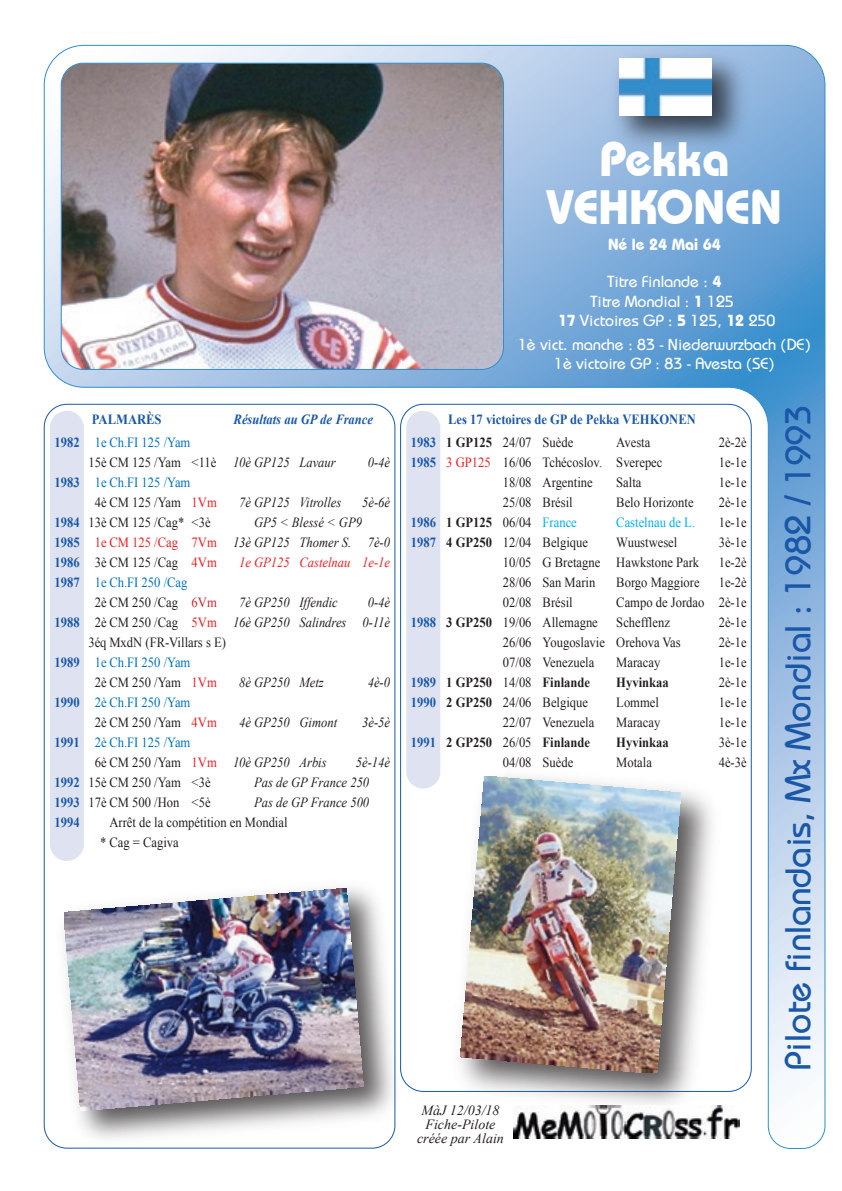
<style>
.page{position:relative;width:842px;height:1191px;background:#fff}
.page>*{position:absolute;margin:0;border:0;box-sizing:border-box;transform-origin:0 0}
.t1{font:700 48px/48px "Bauhaus IT Cby BT";color:#fff;text-align:center}
.t2{font:36px "Bauhaus";color:#1a58a7}
.t3{font:16px/19.2px "Bauhaus";color:#fff;text-align:center}
.t4{font:700 16px "Bauhaus IT Cby BT";color:#fff}
.t5{font:14px/20px "Times New Roman";color:#231f20;scale:.9 1}
.t6{font:italic 14px/20px "Times New Roman";color:#231f20;scale:.9 1}
.t7{font:14px/20px "Times New Roman";color:#0072bc;scale:.9 1}
.t8{font:700 14px/20px "Times New Roman";color:#1a58a7;scale:.9 1}
.t9{font:700 14px "Times New Roman";color:#231f20;scale:.9 1}
.t10{font:italic 14px/14px "Times New Roman";color:#231f20;text-align:center}
.t11{font:italic 700 14px "Times New Roman";color:#1a58a7;scale:.9 1}
.t12{font:italic 14px "Times New Roman";color:#ee1d23;scale:.9 1}
.t13{font:14px "Times New Roman";color:#00aeef;scale:.9 1}
.s1{font-family:"Bauhaus IT Cby BT";font-weight:700}
.s2{color:#0072bc}
.s3{font-style:italic}
.s4{font-weight:700}
.s5{color:#ee1d23}
.s6{font-weight:400}
.s7{font-weight:400;color:#00aeef}
.s8{color:#231f20}
.s9{font-style:normal;color:#ee1d23}
.s10{font-style:normal}
.s11{color:#d1232a}
.s12{font-style:italic;color:#231f20}
</style>
<div class="page">
<img style="left:44px;top:45px;width:781px;height:1103px">
<div style="left:406px;top:411px;width:34px;height:377px;background:#dee2f1"></div>
<img style="left:601px;top:44px;width:156px;height:116px">
<img style="left:619px;top:59px;width:93px;height:56px">
<h1 class="t1" style="left:547px;top:135px;width:237px">Pekka<br>VEHKONEN</h1>
<p class="t4" style="left:608px;top:234px;width:114px">Né le 24 Mai 64</p>
<p class="t3" style="left:558px;top:272px;width:219px">Titre Finlande : <span class="s1">4<br></span>Titre Mondial : <span class="s1">1</span> 125<br><span class="s1">17</span> Victoires GP : <span class="s1">5</span> 125, <span class="s1">12</span> 250</p>
<p class="t3" style="left:518px;top:334px;width:294px">1è vict. manche : 83 - Niederwurzbach (DE)<br>1è victoire GP : 83 - Avesta (SE)</p>
<p class="t8" style="left:55px;top:432px;width:29px">1982</p>
<p class="t8" style="left:55px;top:472px;width:29px">1983</p>
<p class="t8" style="left:55px;top:512px;width:29px;text-align:justify">1984<br>1985<br>1986<br>1987</p>
<p class="t8" style="left:55px;top:612px;width:29px">1988</p>
<p class="t8" style="left:55px;top:652px;width:29px">1989</p>
<p class="t8" style="left:55px;top:692px;width:29px">1990</p>
<p class="t8" style="left:55px;top:732px;width:29px">1991</p>
<p class="t8" style="left:55px;top:772px;width:29px;text-align:justify">1992<br>1993<br>1994</p>
<p class="t8" style="left:92px;top:409px;width:79px">PALMARÈS</p>
<p class="t11" style="left:234px;top:409px;width:157px">Résultats au GP de France</p>
<p class="t8" style="left:448px;top:409px;width:277px">Les 17 victoires de GP de Pekka VEHKONEN</p>
<h2 class="t2" style="left:776px;top:1070px;width:667px;rotate:-90deg">Pilote finlandais, Mx Mondial : 1982 / 1993</h2>
<p class="t5" style="left:88px;top:432px;width:276px;text-indent:6px"><span class="s2">1e Ch.FI 125 /Yam<br></span>15è CM 125 /Yam &lt;11è <span class="s3">10è GP125 Lavaur</span></p>
<p class="t5" style="left:446px;top:432px;width:143px"><span class="s4">1 GP125</span> 24/07 Suède</p>
<p class="t5" style="left:616px;top:432px;width:39px">Avesta</p>
<p class="t5" style="left:719px;top:432px;width:33px">2è-2è</p>
<p class="t5" style="left:446px;top:452px;width:242px"><span class="s5">3 GP125</span> 16/06 Tchécoslov. Sverepec</p>
<p class="t5" style="left:719px;top:452px;width:33px">1e-1e</p>
<p class="t5" style="left:503px;top:472px;width:101px">18/08 Argentine</p>
<p class="t5" style="left:616px;top:472px;width:29px">Salta</p>
<p class="t5" style="left:719px;top:472px;width:33px">1e-1e</p>
<p class="t5" style="left:503px;top:492px;width:79px">25/08 Brésil</p>
<p class="t5" style="left:616px;top:492px;width:87px">Belo Horizonte</p>
<p class="t5" style="left:719px;top:492px;width:33px">2è-1e</p>
<p class="t9" style="left:446px;top:513px;width:147px">1 GP125 <span class="s6">06/04</span> <span class="s7">France</span></p>
<p class="t13" style="left:616px;top:513px;width:89px">Castelnau de L.</p>
<p class="t5" style="left:719px;top:512px;width:33px">1e-1e</p>
<p class="t5" style="left:446px;top:532px;width:159px"><span class="s4">4 GP250</span> 12/04 Belgique</p>
<p class="t5" style="left:616px;top:532px;width:69px">Wuustwesel</p>
<p class="t5" style="left:719px;top:532px;width:33px">3è-1e</p>
<p class="t5" style="left:503px;top:552px;width:220px">10/05 G Bretagne Hawkstone Park</p>
<p class="t5" style="left:719px;top:552px;width:33px">1e-2è</p>
<p class="t5" style="left:503px;top:572px;width:104px">28/06 San Marin</p>
<p class="t5" style="left:616px;top:572px;width:94px">Borgo Maggiore</p>
<p class="t5" style="left:719px;top:572px;width:33px">1e-2è</p>
<p class="t5" style="left:503px;top:592px;width:79px">02/08 Brésil</p>
<p class="t5" style="left:616px;top:592px;width:146px">Campo de Jordao 2è-1e</p>
<p class="t5" style="left:446px;top:612px;width:170px"><span class="s4">3 GP250</span> 19/06 Allemagne</p>
<p class="t5" style="left:616px;top:612px;width:61px">Schefflenz</p>
<p class="t5" style="left:719px;top:612px;width:33px">2è-1e</p>
<p class="t5" style="left:503px;top:632px;width:199px">26/06 Yougoslavie Orehova Vas</p>
<p class="t5" style="left:719px;top:632px;width:33px">2è-1e</p>
<p class="t5" style="left:503px;top:652px;width:103px">07/08 Venezuela</p>
<p class="t5" style="left:616px;top:652px;width:50px">Maracay</p>
<p class="t5" style="left:719px;top:652px;width:33px">1e-1e</p>
<p class="t9" style="left:446px;top:673px;width:161px">1 GP250 <span class="s6">14/08</span> Finlande</p>
<p class="t9" style="left:616px;top:673px;width:60px">Hyvinkaa</p>
<p class="t5" style="left:719px;top:672px;width:33px">2è-1e</p>
<p class="t5" style="left:446px;top:692px;width:159px"><span class="s4">2 GP250</span> 24/06 Belgique</p>
<p class="t5" style="left:616px;top:692px;width:49px">Lommel</p>
<p class="t5" style="left:719px;top:692px;width:33px">1e-1e</p>
<p class="t5" style="left:503px;top:712px;width:103px">22/07 Venezuela</p>
<p class="t5" style="left:616px;top:712px;width:50px">Maracay</p>
<p class="t5" style="left:719px;top:712px;width:33px">1e-1e</p>
<p class="t9" style="left:446px;top:733px;width:161px">2 GP250 <span class="s6">26/05</span> Finlande</p>
<p class="t9" style="left:616px;top:733px;width:60px">Hyvinkaa</p>
<p class="t5" style="left:719px;top:732px;width:33px">3è-1e</p>
<p class="t5" style="left:503px;top:752px;width:80px">04/08 Suède</p>
<p class="t5" style="left:616px;top:752px;width:41px">Motala</p>
<p class="t5" style="left:719px;top:752px;width:33px">4è-3è</p>
<p class="t8" style="left:411px;top:432px;width:29px">1983<br>1985</p>
<p class="t6" style="left:368px;top:452px;width:26px">0-4è</p>
<p class="t7" style="left:95px;top:472px;width:137px">1e Ch.FI 125 /Yam<br><span class="s8">4è CM 125 /Yam</span> <span class="s5">1Vm</span></p>
<p class="t6" style="left:239px;top:492px;width:115px">7è GP125 Vitrolles</p>
<p class="t6" style="left:362px;top:492px;width:33px">5è-6è</p>
<p class="t5" style="left:88px;top:512px;width:137px">13è CM 125 /Cag* &lt;3è</p>
<p class="t6" style="left:95px;top:512px;width:330px;text-indent:159px">GP5 &lt; Blessé &lt; GP9<br><span class="s9">1e CM 125 /Cag 7Vm</span> 13è GP125 Thomer S. 7è-0<br><span class="s10">3è CM 125 /Cag</span> <span class="s9">4Vm</span></p>
<p class="t8" style="left:411px;top:512px;width:29px">1986<br>1987</p>
<p class="t12" style="left:239px;top:552px;width:169px">1e GP125 Castelnau 1e-1e</p>
<p class="t7" style="left:95px;top:572px;width:137px">1e Ch.FI 250 /Cag<br><span class="s8">2è CM 250 /Cag</span> <span class="s11">6Vm</span></p>
<p class="t6" style="left:239px;top:592px;width:111px">7è GP250 Iffendic</p>
<p class="t6" style="left:368px;top:592px;width:26px">0-4è</p>
<p class="t6" style="left:95px;top:612px;width:330px"><span class="s10">2è CM 250 /Cag</span> <span class="s9">5Vm</span> 16è GP250 Salindres 0-11è</p>
<p class="t5" style="left:88px;top:632px;width:154px">3éq MxdN (FR-Villars s E)</p>
<p class="t7" style="left:95px;top:652px;width:137px">1e Ch.FI 250 /Yam<br><span class="s8">2è CM 250 /Yam</span> <span class="s5">1Vm</span></p>
<p class="t8" style="left:411px;top:612px;width:29px">1988</p>
<p class="t6" style="left:239px;top:672px;width:95px">8è GP250 Metz</p>
<p class="t6" style="left:368px;top:672px;width:26px">4è-0</p>
<p class="t8" style="left:411px;top:672px;width:29px">1989<br>1990</p>
<p class="t8" style="left:411px;top:732px;width:29px">1991</p>
<p class="t7" style="left:95px;top:692px;width:137px">2è Ch.FI 250 /Yam<br><span class="s8">2è CM 250 /Yam</span> <span class="s5">4Vm</span></p>
<p class="t6" style="left:239px;top:712px;width:110px">4è GP250 Gimont</p>
<p class="t6" style="left:362px;top:712px;width:33px">3è-5è</p>
<p class="t7" style="left:95px;top:732px;width:259px">2è Ch.FI 125 /Yam<br><span class="s8">6è CM 250 /Yam</span> <span class="s5">1Vm</span> <span class="s12">10è GP250 Arbis</span></p>
<p class="t6" style="left:356px;top:752px;width:40px">5è-14è</p>
<p class="t5" style="left:88px;top:772px;width:137px">15è CM 250 /Yam &lt;3è</p>
<p class="t6" style="left:254px;top:772px;width:130px">Pas de GP France 250</p>
<p class="t5" style="left:88px;top:792px;width:137px">17è CM 500 /Hon &lt;5è</p>
<p class="t6" style="left:254px;top:792px;width:130px">Pas de GP France 500</p>
<p class="t5" style="left:100px;top:812px;width:210px;text-indent:9px">Arrêt de la compétition en Mondial * Cag = Cagiva</p>
<p class="t10" style="left:417px;top:1103px;width:88px">MàJ 12/03/18<br>Fiche-Pilote créée par Alain</p>
</div>
